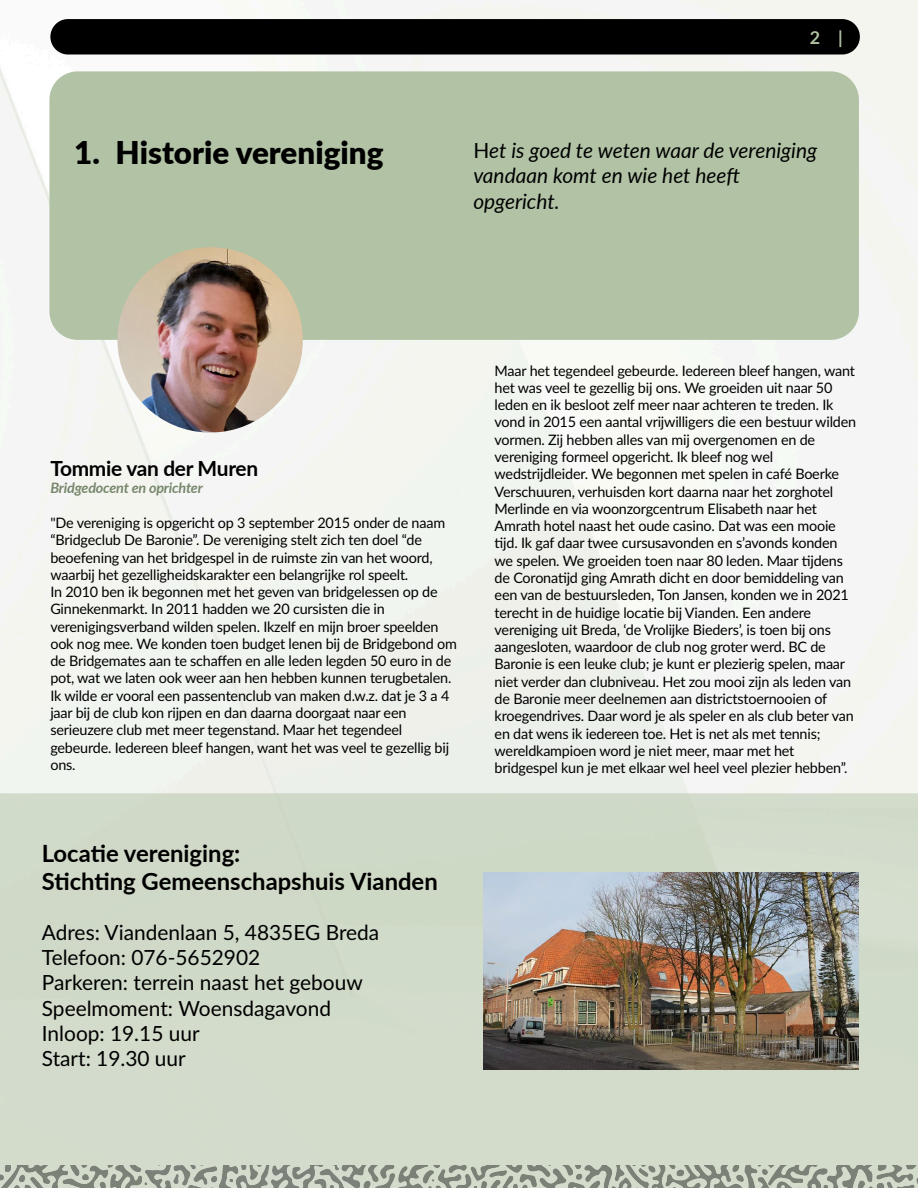
<style>
.page{position:relative;width:918px;height:1188px;background:#fff}
.page>*{position:absolute;margin:0;border:0;box-sizing:border-box;transform-origin:0 0}
.t1{font:900 31.35px "Lato";color:#000}
.t2{font:700 23.85px/28.7px "Lato";color:#000}
.t3{font:20.85px/25px "Lato";color:#000}
.t4{font:italic 20.85px/25px "Lato";color:#000}
.t5{font:700 20.85px "Lato";letter-spacing:-.015em;color:#000}
.t6{font:700 17.85px "Lato";color:#b1c2a4}
.t7{font:14.4px/17.2px "Lato";letter-spacing:-.015em;color:#000}
.t8{font:italic 700 14.4px "Lato";letter-spacing:-.015em;color:#77876c}
.s1{font-style:normal}
</style>
<div class="page">
<div style="left:50px;top:19px;width:810px;height:35px;background:#000"></div>
<div style="left:0;top:793px;width:918px;height:372px;background:#d3dbca"></div>
<div style="left:49px;top:71px;width:810px;height:269px;background:#b1c2a5"></div>
<img style="left:117px;top:247px;width:186px;height:186px;border-radius:93px">
<img style="left:484px;top:872px;width:375px;height:197px">
<img style="left:0;top:1165px;width:918px;height:23px">
<h1 class="t1" style="left:74px;top:129px;width:311px">1. Historie vereniging</h1>
<p class="t6" style="left:810px;top:25px;width:34px">2 |</p>
<h3 class="t4" style="left:473px;top:137px;width:345px"><span class="s1">H</span>et is goed te weten waar de vereniging vandaan komt en wie het heeft opgericht.</h3>
<h3 class="t5" style="left:50px;top:453px;width:209px">Tommie van der Muren</h3>
<p class="t8" style="left:50px;top:478px;width:154px">Bridgedocent en oprichter</p>
<p class="t7" style="left:50px;top:514px;width:408px">"De vereniging is opgericht op 3 september 2015 onder de naam “Bridgeclub De Baronie”. De vereniging stelt zich ten doel “de beoefening van het bridgespel in de ruimste zin van het woord, waarbij het gezelligheidskarakter een belangrijke rol speelt.<br>In 2010 ben ik begonnen met het geven van bridgelessen op de Ginnekenmarkt. In 2011 hadden we 20 cursisten die in verenigingsverband wilden spelen. Ikzelf en mijn broer speelden ook nog mee. We konden toen budget lenen bij de Bridgebond om de Bridgemates aan te schaffen en alle leden legden 50 euro in de pot, wat we laten ook weer aan hen hebben kunnen terugbetalen.<br>Ik wilde er vooral een passentenclub van maken d.w.z. dat je 3 a 4 jaar bij de club kon rijpen en dan daarna doorgaat naar een serieuzere club met meer tegenstand. Maar het tegendeel gebeurde. Iedereen bleef hangen, want het was veel te gezellig bij ons.</p>
<h2 class="t2" style="left:42px;top:838px;width:397px">Locatie vereniging:<br>Stichting Gemeenschapshuis Vianden</h2>
<h3 class="t3" style="left:42px;top:919px;width:339px">Adres: Viandenlaan 5, 4835EG Breda<br>Telefoon: 076-5652902<br>Parkeren: terrein naast het gebouw<br>Speelmoment: Woensdagavond<br>Inloop: 19.15 uur<br>Start: 19.30 uur</h3>
<p class="t7" style="left:495px;top:361px;width:363px">Maar het tegendeel gebeurde. Iedereen bleef hangen, want het was veel te gezellig bij ons. We groeiden uit naar 50 leden en ik besloot zelf meer naar achteren te treden. Ik vond in 2015 een aantal vrijwilligers die een bestuur wilden vormen. Zij hebben alles van mij overgenomen en de vereniging formeel opgericht. Ik bleef nog wel wedstrijdleider. We begonnen met spelen in café Boerke Verschuuren, verhuisden kort daarna naar het zorghotel Merlinde en via woonzorgcentrum Elisabeth naar het Amrath hotel naast het oude casino. Dat was een mooie tijd. Ik gaf daar twee cursusavonden en s’avonds konden we spelen. We groeiden toen naar 80 leden. Maar tijdens de Coronatijd ging Amrath dicht en door bemiddeling van een van de bestuursleden, Ton Jansen, konden we in 2021 terecht in de huidige locatie bij Vianden. Een andere vereniging uit Breda, ‘de Vrolijke Bieders’, is toen bij ons aangesloten, waardoor de club nog groter werd. BC de Baronie is een leuke club; je kunt er plezierig spelen, maar niet verder dan clubniveau. Het zou mooi zijn als leden van de Baronie meer deelnemen aan districtstoernooien of kroegendrives. Daar word je als speler en als club beter van en dat wens ik iedereen toe. Het is net als met tennis; wereldkampioen word je niet meer, maar met het bridgespel kun je met elkaar wel heel veel plezier hebben”.</p>
</div>
